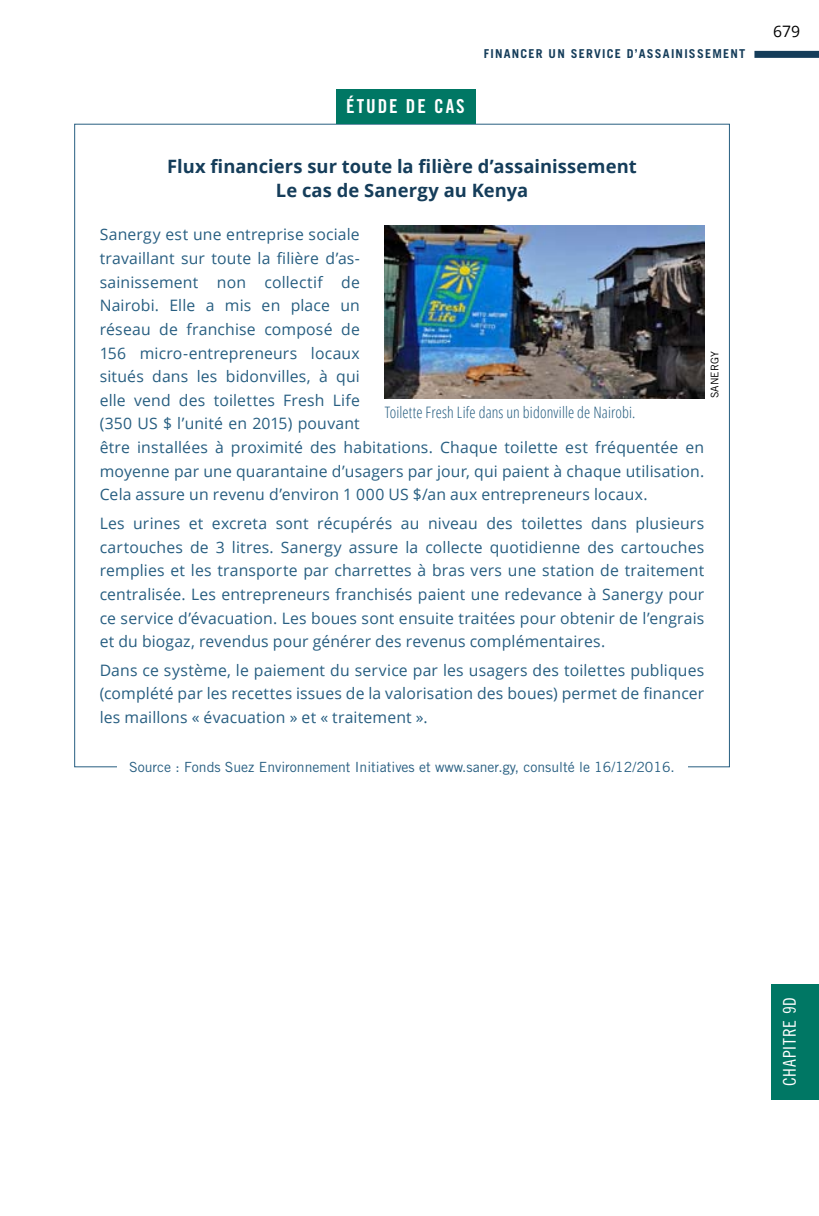
<style>
.page{position:relative;width:819px;height:1216px;background:#fff}
.page>*{position:absolute;margin:0;border:0;box-sizing:border-box;transform-origin:0 0}
.t1{font:19.25px "Trade Gothic LT Std Bd Cn 20";letter-spacing:.1em;color:#fff}
.t2{font:700 18.38px/23.6px "Open Sans";letter-spacing:.005em;color:#153d5a;text-align:center}
.t3{font:17.5px "Trade Gothic LT Std Cn 18";letter-spacing:.05em;color:#fff}
.t4{font:15.75px/23.6px "Open Sans";letter-spacing:.01em;color:#275e81;text-align:justify}
.t5{font:300 condensed 15.75px "Open Sans";letter-spacing:.01em;color:#275e81}
.t6{font:15.75px "Open Sans";color:#000}
.t7{font:14px "Trade Gothic LT Std";color:#275e81}
.t8{font:700 12.25px "Trade Gothic LT Std";letter-spacing:.1em;color:#153d5a}
.t9{font:10.5px "Trade Gothic LT Std";color:#000}
</style>
<div class="page">
<div style="left:754px;top:51px;width:65px;height:7px;background:#153d5a"></div>
<div style="left:771px;top:983px;width:48px;height:116px;background:#007764"></div>
<div style="left:336px;top:89px;width:139px;height:35px;background:#007764"></div>
<img style="left:384px;top:226px;width:320px;height:172px">
<p class="t1" style="left:346px;top:95px;width:120px">ÉTUDE DE CAS</p>
<p class="t8" style="left:484px;top:46px;width:263px">FINANCER UN SERVICE D’ASSAINISSEMENT</p>
<p class="t2" style="left:167px;top:154px;width:471px">Flux financiers sur toute la filière d’assainissement<br>Le cas de Sanergy au Kenya</p>
<p class="t4" style="left:100px;top:222px;width:606px;text-align:left">Sanergy est une entreprise sociale<br>travaillant sur toute la filière d’as-<br>sainissement non collectif de<br>Nairobi. Elle a mis en place un<br>réseau de franchise composé de<br>156 micro-entrepreneurs locaux<br>situés dans les bidonvilles, à qui<br>elle vend des toilettes Fresh Life<br>(350 US $ l’unité en 2015) pouvant<br>être installées à proximité des habitations. Chaque toilette est fréquentée en moyenne par une quarantaine d’usagers par jour, qui paient à chaque utilisation.<br>Cela assure un revenu d’environ 1 000 US $/an aux entrepreneurs locaux.</p>
<p class="t4" style="left:100px;top:511px;width:606px">Les urines et excreta sont récupérés au niveau des toilettes dans plusieurs cartouches de 3 litres. Sanergy assure la collecte quotidienne des cartouches remplies et les transporte par charrettes à bras vers une station de traitement centralisée. Les entrepreneurs franchisés paient une redevance à Sanergy pour ce service d’évacuation. Les boues sont ensuite traitées pour obtenir de l’engrais et du biogaz, revendus pour générer des revenus complémentaires.</p>
<p class="t4" style="left:100px;top:657px;width:606px">Dans ce système, le paiement du service par les usagers des toilettes publiques (complété par les recettes issues de la valorisation des boues) permet de financer les maillons « évacuation » et « traitement ».</p>
<p class="t9" style="left:708px;top:398px;width:48px;rotate:-90deg">Sanergy</p>
<p class="t5" style="left:384px;top:402px;width:252px">Toilette Fresh Life dans un bidonville de Nairobi.</p>
<p class="t7" style="left:129px;top:758px;width:547px">Source : Fonds Suez Environnement Initiatives et www.saner.gy, consulté le 16/12/2016.</p>
<p class="t6" style="left:773px;top:20px;width:29px">679</p>
<p class="t3" style="left:779px;top:1086px;width:91px;rotate:-90deg">Chapitre 9D</p>
</div>
